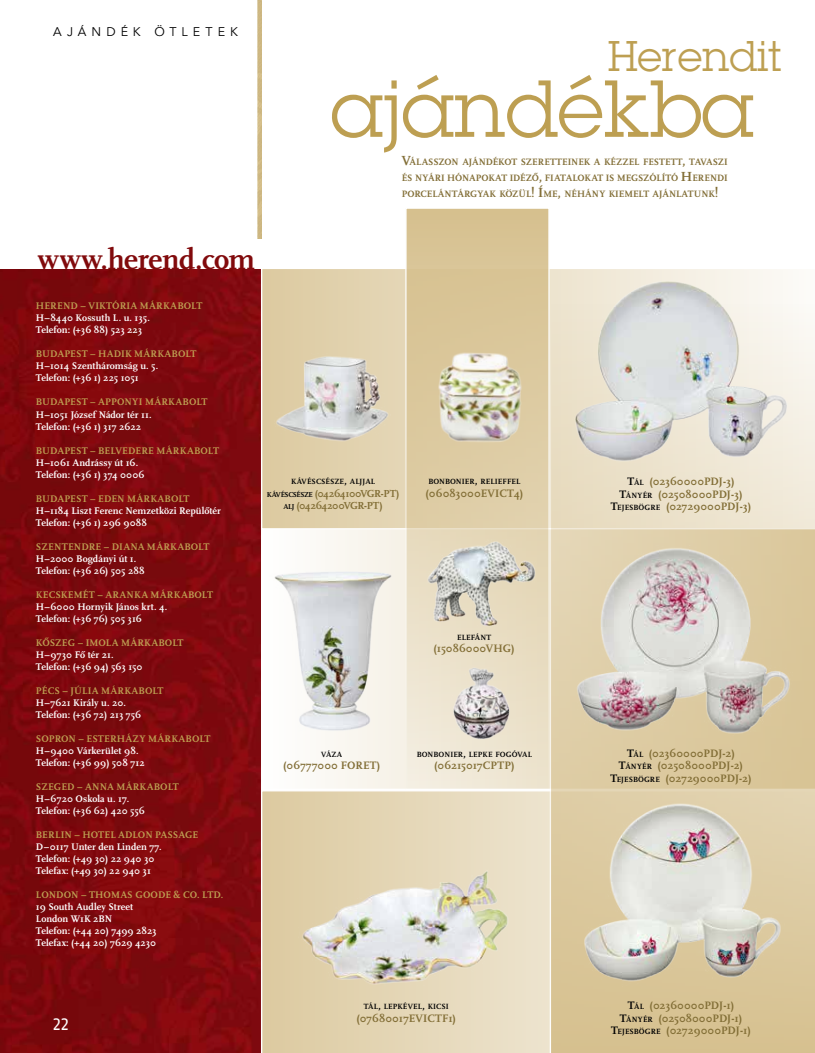
<style>
.page{position:relative;width:815px;height:1053px;background:#fff}
.page>*{position:absolute;margin:0;border:0;box-sizing:border-box;transform-origin:0 0}
.t1{font:78.88px "Lubalin Graph LT";color:#bd9f52}
.t2{font:41.62px "Lubalin Graph LT";color:#bd9f52}
.t3{font:700 30px "Scala";letter-spacing:-.02em;color:#810a0c}
.t4{font:17.5px "Fago No";color:#fff}
.t5{font:12.5px "Avenir LTCE";letter-spacing:.4em;color:#000}
.t6{font:700 11.25px/12.5px "Scala";letter-spacing:.005em;color:#826e36;text-align:center}
.t7{font:700 10.62px "Scala";letter-spacing:-.035em;color:#826e36}
.t8{font:700 10px/12px "Scala";letter-spacing:.005em;color:#fff}
.t9{font:700 10px "Scala";letter-spacing:.015em;color:#bd9f52}
.t10{font:700 9.62px/16.2px "Scala";color:#826e36;text-align:justify}
.t11{font:700 7.88px "Scala";letter-spacing:.005em;color:#000}
.s1{font-size:13.75px}
.s2{font-size:11.25px}
.s3{font-size:7.38px;color:#000}
.s4{color:#000}
.s5{font-size:7.88px;color:#000}
</style>
<div class="page">
<img style="left:258px;top:0;width:3px;height:238px">
<img style="left:0;top:269px;width:261px;height:783px">
<svg style="left:262px;top:269px;width:526px;height:259px;background:#e2d3b0"></svg>
<svg style="left:262px;top:791px;width:288px;height:261px;background:#e4d6b7"></svg>
<svg style="left:263px;top:528px;width:142px;height:261px;fill:#faf8f2"></svg>
<div style="left:405px;top:207px;width:145px;height:583px;background:linear-gradient(to bottom,#d4bc88,#f0e9d8);border:1px solid #fff"></div>
<svg style="left:550px;top:303px;width:265px;height:749px;background:#e0d0ac"></svg>
<img style="left:274px;top:354px;width:116px;height:89px">
<img style="left:437px;top:351px;width:90px;height:94px">
<img style="left:452px;top:667px;width:60px;height:74px">
<img style="left:299px;top:868px;width:213px;height:118px">
<img style="left:270px;top:568px;width:125px;height:168px">
<img style="left:426px;top:539px;width:111px;height:88px">
<img style="left:579px;top:800px;width:205px;height:185px">
<img style="left:571px;top:545px;width:221px;height:191px">
<img style="left:573px;top:279px;width:217px;height:185px">
<p class="t5" style="left:53px;top:25px;width:186px">AJÁNDÉK ÖTLETEK</p>
<h2 class="t2" style="left:608px;top:30px;width:175px">Herendit</h2>
<h1 class="t1" style="left:331px;top:59px;width:424px">ajándékba</h1>
<p class="t10" style="left:402px;top:153px;width:327px"><span class="s1">V</span>ÁLASSZON AJÁNDÉKOT SZERETTEINEK A KÉZZEL FESTETT<span class="s1">,</span> TAVASZI ÉS NYÁRI HÓNAPOKAT IDÉZŐ<span class="s1">,</span> FIATALOKAT IS MEGSZÓLÍTÓ <span class="s1">H</span>ERENDI PORCELÁNTÁRGYAK KÖZÜL<span class="s1">! Í</span>ME<span class="s1">,</span> NÉHÁNY KIEMELT AJÁNLATUNK<span class="s1">!</span></p>
<h3 class="t3" style="left:38px;top:242px;width:219px">www.herend.com</h3>
<p class="t9" style="left:36px;top:300px;width:168px">HEREND – VIKTÓRIA MÁRKABOLT</p>
<p class="t8" style="left:36px;top:312px;width:116px">H–8440 Kossuth L. u. 135.<br>Telefon: (+36 88) 523 223</p>
<p class="t9" style="left:36px;top:348px;width:162px">BUDAPEST – HADIK MÁRKABOLT</p>
<p class="t8" style="left:36px;top:360px;width:124px">H–1014 Szentháromság u. 5.<br>Telefon: (+36 1) 225 1051</p>
<p class="t9" style="left:36px;top:396px;width:173px">BUDAPEST – APPONYI MÁRKABOLT</p>
<p class="t8" style="left:36px;top:408px;width:117px">H–1051 József Nádor tér 11.<br>Telefon: (+36 1) 317 2622</p>
<p class="t9" style="left:36px;top:444px;width:185px">BUDAPEST – BELVEDERE MÁRKABOLT</p>
<p class="t8" style="left:36px;top:456px;width:110px">H–1061 Andrássy út 16.<br>Telefon: (+36 1) 374 0006</p>
<p class="t9" style="left:36px;top:492px;width:155px">BUDAPEST – EDEN MÁRKABOLT</p>
<p class="t8" style="left:36px;top:504px;width:187px">H–1184 Liszt Ferenc Nemzetközi Repülőtér<br>Telefon: (+36 1) 296 9088</p>
<p class="t9" style="left:36px;top:540px;width:175px">SZENTENDRE – DIANA MÁRKABOLT</p>
<p class="t8" style="left:36px;top:552px;width:110px">H–2000 Bogdányi út 1.<br>Telefon: (+36 26) 505 288</p>
<p class="t9" style="left:36px;top:588px;width:179px">KECSKEMÉT – ARANKA MÁRKABOLT</p>
<p class="t8" style="left:36px;top:600px;width:133px">H–6000 Hornyik János krt. 4.<br>Telefon: (+36 76) 505 316</p>
<p class="t9" style="left:36px;top:636px;width:149px">KŐSZEG – IMOLA MÁRKABOLT</p>
<p class="t8" style="left:36px;top:648px;width:108px">H–9730 Fő tér 21.<br>Telefon: (+36 94) 563 150</p>
<p class="t9" style="left:36px;top:684px;width:129px">PÉCS – JÚLIA MÁRKABOLT</p>
<p class="t8" style="left:36px;top:696px;width:107px">H–7621 Király u. 20.<br>Telefon: (+36 72) 213 756</p>
<p class="t9" style="left:36px;top:732px;width:176px">SOPRON – ESTERHÁZY MÁRKABOLT</p>
<p class="t8" style="left:36px;top:744px;width:110px">H–9400 Várkerület 98.<br>Telefon: (+36 99) 508 712</p>
<p class="t9" style="left:36px;top:780px;width:144px">SZEGED – ANNA MÁRKABOLT</p>
<p class="t8" style="left:36px;top:792px;width:111px">H–6720 Oskola u. 17.<br>Telefon: (+36 62) 420 556</p>
<p class="t9" style="left:36px;top:828px;width:164px">BERLIN – HOTEL ADLON PASSAGE</p>
<p class="t8" style="left:36px;top:840px;width:127px">D–0117 Unter den Linden 77.<br>Telefon: (+49 30) 22 940 30<br>Telefax: (+49 30) 22 940 31</p>
<p class="t9" style="left:36px;top:888px;width:68px">LONDON – Thomas</p>
<p class="t9" style="left:135px;top:888px;width:16px">Goode</p>
<p class="t9" style="left:174px;top:888px;width:51px">&amp; Co. Ltd.</p>
<p class="t8" style="left:36px;top:900px;width:122px">19 South Audley Street<br>London W1K 2BN<br>Telefon: (+44 20) 7499 2823<br>Telefax: (+44 20) 7629 4230</p>
<p class="t11" style="left:291px;top:477px;width:85px">KÁVÉSCSÉSZE<span class="s2">,</span> ALJJAL</p>
<p class="t7" style="left:267px;top:487px;width:102px"><span class="s3">KÁVÉSCSÉSZE</span> (04264100VGR</p>
<p class="t7" style="left:381px;top:487px;width:20px">-PT)</p>
<p class="t7" style="left:283px;top:499px;width:69px"><span class="s3">ALJ</span> (04264200VGR</p>
<p class="t7" style="left:364px;top:499px;width:20px">-PT)</p>
<p class="t11" style="left:321px;top:749px;width:22px">VÁZA</p>
<p class="t6" style="left:283px;top:759px;width:66px">(06777000 FORET</p>
<p class="t6" style="left:377px;top:759px;width:5px">)</p>
<p class="t11" style="left:428px;top:477px;width:94px">BONBONIER<span class="s2">,</span> RELIEFFEL</p>
<p class="t6" style="left:426px;top:487px;width:63px">(06083000EVICT</p>
<p class="t6" style="left:514px;top:487px;width:11px">4)</p>
<p class="t11" style="left:457px;top:632px;width:36px">ELEFÁNT</p>
<p class="t6" style="left:434px;top:642px;width:83px">(15086000VHG)</p>
<p class="t11" style="left:417px;top:749px;width:117px">BONBONIER<span class="s2">,</span> LEPKE FOGÓVAL</p>
<p class="t6" style="left:434px;top:759px;width:82px">(06215017CPTP)</p>
<p class="t6" style="left:611px;top:475px;width:142px"><span class="s4">T</span><span class="s5">ÁL</span> (02360000PDJ-3)<br><span class="s4">T</span><span class="s5">ÁNYÉR</span> (02508000PDJ-3)<br><span class="s4">T</span><span class="s5">EJESBÖGRE</span> (02729000PDJ-3)</p>
<p class="t6" style="left:610px;top:747px;width:143px"><span class="s4">T</span><span class="s5">ÁL</span> (02360000PDJ-2)<br><span class="s4">T</span><span class="s5">ÁNYÉR</span> (02508000PDJ-2)<br><span class="s4">T</span><span class="s5">EJESBÖGRE</span> (02729000PDJ-2)</p>
<h3 class="t4" style="left:53px;top:1014px;width:17px">22</h3>
<p class="t11" style="left:364px;top:1002px;width:86px">TÁL<span class="s2">,</span> LEPKÉVEL<span class="s2">,</span> KICSI</p>
<p class="t6" style="left:356px;top:1011px;width:60px">(07680017EVICTF</p>
<p class="t6" style="left:448px;top:1011px;width:9px">1)</p>
<p class="t6" style="left:611px;top:999px;width:141px"><span class="s4">T</span><span class="s5">ÁL</span> (02360000PDJ-1)<br><span class="s4">T</span><span class="s5">ÁNYÉR</span> (02508000PDJ-1)<br><span class="s4">T</span><span class="s5">EJESBÖGRE</span> (02729000PDJ-1)</p>
</div>
